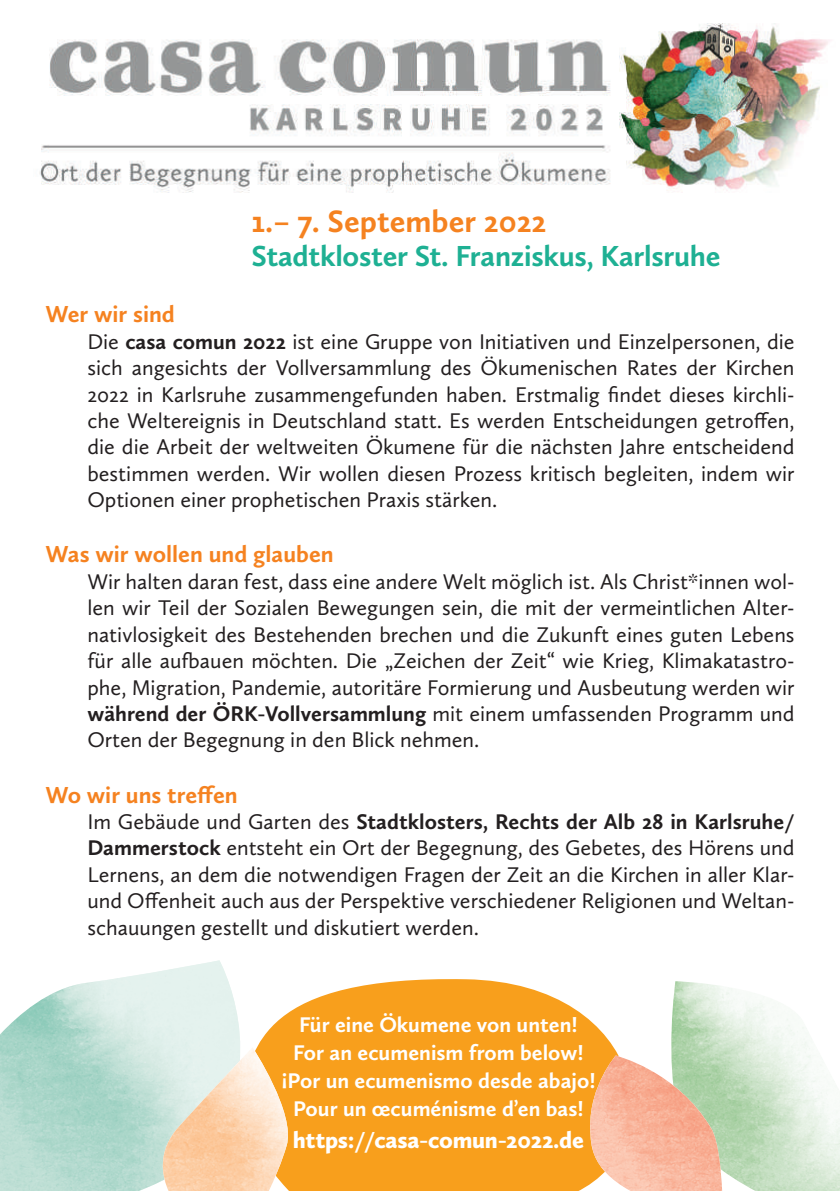
<style>
.page{position:relative;width:840px;height:1191px;background:#fff}
.page>*{position:absolute;margin:0;border:0;box-sizing:border-box;transform-origin:0 0}
.t1{font:700 32px "Calluna Sans";color:#f58220}
.t2{font:700 30px "Calluna Sans";letter-spacing:-.01em;color:#1eb093}
.t3{font:700 24px "Calluna Sans";color:#f58220}
.t4{font:900 24px "Calluna Sans";letter-spacing:-.01em;color:#fff}
.t5{font:22px/26.4px "Calluna Sans";color:#231f20;text-align:justify}
.t6{font:700 22px/28px "Calluna Sans";color:#fff;text-align:center}
.s1{font-weight:700}
</style>
<div class="page">
<img style="left:39px;top:39px;width:572px;height:154px">
<img style="left:0;top:960px;width:232px;height:231px">
<svg style="left:232px;top:979px;width:356px;height:212px;background:#f8a731"></svg>
<svg style="left:143px;top:1047px;width:153px;height:144px;background:#d2d0a7"></svg>
<img style="left:160px;top:1047px;width:130px;height:144px">
<svg style="left:588px;top:981px;width:251px;height:210px"></svg>
<img style="left:589px;top:1055px;width:132px;height:136px">
<img style="left:619px;top:23px;width:212px;height:168px">
<h1 class="t1" style="left:251px;top:201px;width:296px">1.– 7. September 2022</h1>
<h2 class="t2" style="left:251px;top:237px;width:470px">Stadtkloster St. Franziskus, Karlsruhe</h2>
<p class="t3" style="left:45px;top:299px;width:131px">Wer wir sind</p>
<p class="t5" style="left:87px;top:328px;width:708px">Die <span class="s1">casa comun 2022</span> ist eine Gruppe von Initiativen und Einzelpersonen, die sich angesichts der Vollversammlung des Ökumenischen Rates der Kirchen 2022 in Karlsruhe zusammengefunden haben. Erstmalig findet dieses kirchli&shy;che Weltereignis in Deutschland statt. Es werden Entscheidungen getroffen, die die Arbeit der weltweiten Ökumene für die nächsten Jahre entscheidend bestimmen werden. Wir wollen diesen Prozess kritisch begleiten, indem wir Optionen einer prophetischen Praxis stärken.</p>
<p class="t3" style="left:45px;top:539px;width:290px">Was wir wollen und glauben</p>
<p class="t5" style="left:87px;top:568px;width:708px">Wir halten daran fest, dass eine andere Welt möglich ist. Als Christ*innen wol&shy;len wir Teil der Sozialen Bewegungen sein, die mit der vermeintlichen Alter&shy;nativlosigkeit des Bestehenden brechen und die Zukunft eines guten Lebens für alle aufbauen möchten. Die „Zeichen der Zeit“ wie Krieg, Klimakatastro&shy;phe, Migration, Pandemie, autoritäre Formierung und Ausbeutung werden wir <span class="s1">während der ÖRK-Vollversammlung</span> mit einem umfassenden Programm und Orten der Begegnung in den Blick nehmen.</p>
<p class="t3" style="left:45px;top:779px;width:194px">Wo wir uns treffen</p>
<p class="t5" style="left:87px;top:808px;width:708px">Im Gebäude und Garten des <span class="s1">Stadtklosters, Rechts der Alb 28 in Karlsruhe/ Dammerstock</span> entsteht ein Ort der Begegnung, des Gebetes, des Hörens und Lernens, an dem die notwendigen Fragen der Zeit an die Kirchen in aller Klar&shy;und Offenheit auch aus der Perspektive verschiedener Religionen und Weltan&shy;schauungen gestellt und diskutiert werden.</p>
<p class="t6" style="left:281px;top:1010px;width:315px">Für eine Ökumene von unten!<br>For an ecumenism from below! ¡Por un ecumenismo desde abajo!<br>Pour un œcuménisme d’en bas!</p>
<p class="t4" style="left:292px;top:1125px;width:292px">https://casa-comun-2022.de</p>
</div>
